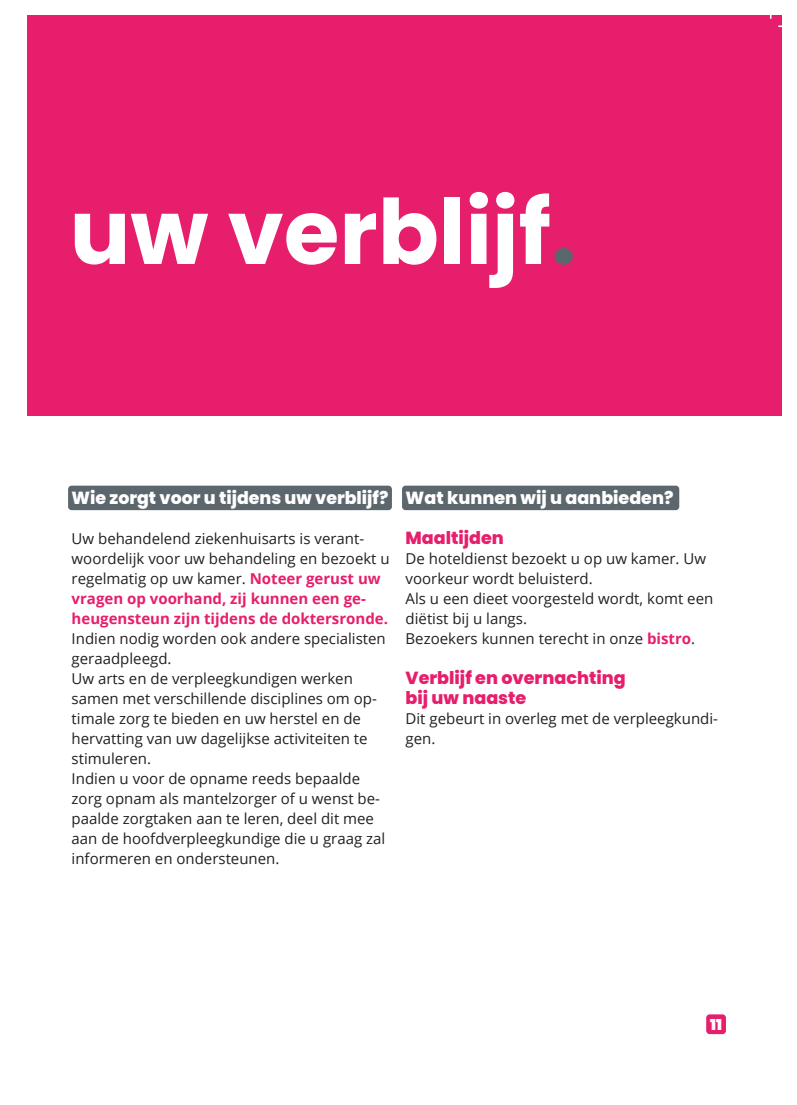
<style>
.page{position:relative;width:797px;height:1105px;background:#fff}
.page>*{position:absolute;margin:0;border:0;box-sizing:border-box;transform-origin:0 0}
.Titel_H0_op_halve_fo{font:700 90px "Poppins";color:#fff}
.Arcering_H2{font:800 17.5px "Poppins";color:#fff}
.t1{font:800 17.5px/20.1px "Poppins";color:#e71e6c}
.Broodtekst{font:15px/20px "Open Sans";color:#231f20}
.t2{font:900 15px "Poppins";color:#fff}
.s1{color:#5b666d}
.s2{font-weight:700;color:#e71e6c}
</style>
<div class="page">
<div style="left:706px;top:1014px;width:20px;height:20px;background:#e71e6c;border-radius:4px"></div>
<div style="left:27px;top:16px;width:754px;height:400px;background:#e71e6c"></div>
<div style="left:68px;top:486px;width:324px;height:24px;background:#5b666d;border-radius:4px"></div>
<div style="left:402px;top:486px;width:277px;height:24px;background:#5b666d;border-radius:4px"></div>
<p class="Titel_H0_op_halve_fo" style="left:70px;top:180px;width:508px">uw verblijf<span class="s1">.</span></p>
<p class="Arcering_H2" style="left:72px;top:488px;width:318px">Wie zorgt voor u tijdens uw verblijf?</p>
<p class="Broodtekst" style="left:72px;top:528px;width:319px">Uw behandelend ziekenhuisarts is verant&shy;woordelijk voor uw behandeling en bezoekt u regelmatig op uw kamer. <span class="s2">Noteer gerust uw vragen op voorhand, zij kunnen een ge&shy;heugensteun zijn tijdens de doktersronde.</span></p>
<p class="Broodtekst" style="left:72px;top:628px;width:316px">Indien nodig worden ook andere specialisten geraadpleegd.</p>
<p class="Broodtekst" style="left:72px;top:668px;width:307px">Uw arts en de verpleegkundigen werken samen met verschillende disciplines om op&shy;timale zorg te bieden en uw herstel en de hervatting van uw dagelijkse activiteiten te stimuleren.</p>
<p class="Broodtekst" style="left:72px;top:768px;width:315px">Indien u voor de opname reeds bepaalde zorg opnam als mantelzorger of u wenst be&shy;paalde zorgtaken aan te leren, deel dit mee aan de hoofdverpleegkundige die u graag zal informeren en ondersteunen.</p>
<p class="Arcering_H2" style="left:405px;top:488px;width:269px">Wat kunnen wij u aanbieden?</p>
<h3 class="t1" style="left:405px;top:528px;width:100px">Maaltijden</h3>
<p class="Broodtekst" style="left:405px;top:548px;width:302px">De hoteldienst bezoekt u op uw kamer. Uw voorkeur wordt beluisterd.</p>
<p class="Broodtekst" style="left:405px;top:588px;width:309px">Als u een dieet voorgesteld wordt, komt een diëtist bij u langs.</p>
<p class="Broodtekst" style="left:405px;top:628px;width:291px">Bezoekers kunnen terecht in onze <span class="s2">bistro</span>.</p>
<h3 class="t1" style="left:405px;top:668px;width:222px">Verblijf en overnachting bij uw naaste</h3>
<p class="Broodtekst" style="left:405px;top:708px;width:314px">Dit gebeurt in overleg met de verpleegkundi&shy;gen.</p>
<p class="t2" style="left:710px;top:1015px;width:13px">11</p>
</div>
